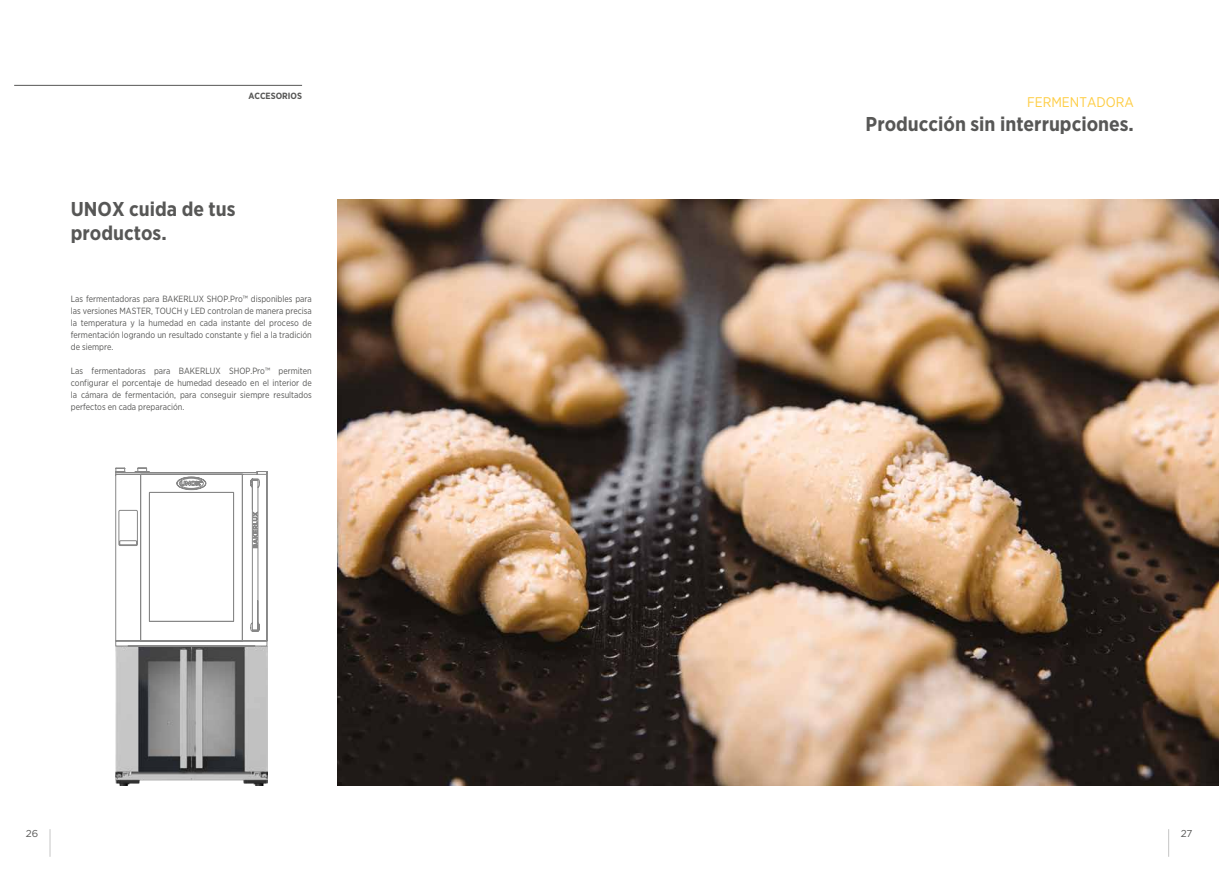
<style>
.page{position:relative;width:1219px;height:871px;background:#fff}
.page>*{position:absolute;margin:0;border:0;box-sizing:border-box;transform-origin:0 0}
.t1{font:700 20px/24px "Gotham Narrow";color:#575756}
.t2{font:14px "Gotham Narrow";color:#fecd44}
.t3{font:10px "Gotham";color:#575756}
.t4{font:9px/12px "Gotham Narrow";color:#575756;text-align:justify;scale:.95 1}
.t5{font:700 9px "Gotham Narrow";color:#575756}
</style>
<div class="page">
<svg style="left:50px;top:829px;width:1px;height:27px"></svg>
<svg style="left:1168px;top:829px;width:1px;height:27px"></svg>
<hr style="left:14px;top:85px;width:288px;height:1px;background:#575756">
<img style="left:337px;top:200px;width:882px;height:585px">
<img style="left:115px;top:646px;width:152px;height:138px">
<svg style="left:115px;top:467px;width:152px;height:179px"></svg>
<p class="t5" style="left:248px;top:90px;width:55px">ACCESORIOS</p>
<h1 class="t1" style="left:71px;top:196px;width:166px">UNOX cuida de tus productos.</h1>
<p class="t4" style="left:71px;top:292px;width:255px">Las fermentadoras para BAKERLUX SHOP.Pro™ disponibles para las versiones MASTER, TOUCH y LED controlan de manera precisa la temperatura y la humedad en cada instante del proceso de fermentación logrando un resultado constante y fiel a la tradición de siempre.</p>
<p class="t4" style="left:71px;top:364px;width:255px">Las fermentadoras para BAKERLUX SHOP.Pro™ permiten configurar el porcentaje de humedad deseado en el interior de la cámara de fermentación, para conseguir siempre resultados perfectos en cada preparación.</p>
<h2 class="t2" style="left:1027px;top:93px;width:108px">FERMENTADORA</h2>
<h1 class="t1" style="left:866px;top:111px;width:270px">Producción sin interrupciones.</h1>
<p class="t3" style="left:26px;top:826px;width:14px">26</p>
<p class="t3" style="left:1181px;top:826px;width:13px">27</p>
</div>
